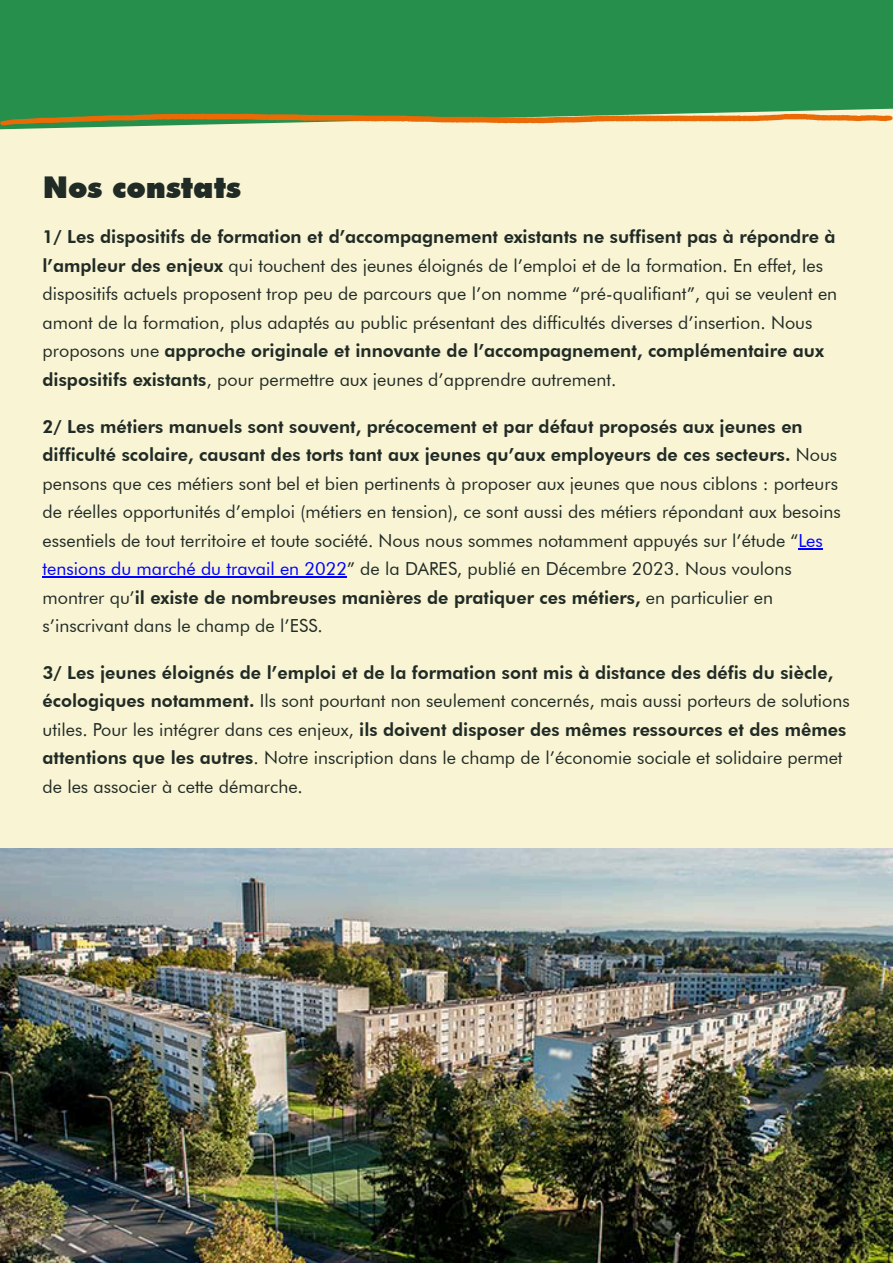
<style>
.page{position:relative;width:893px;height:1263px;background:#f9f4d4}
.page>*{position:absolute;margin:0;border:0;box-sizing:border-box;transform-origin:0 0}
.t1{font:900 30px "Futura BT";color:#212b25}
.t2{font:18px "Futura BT";color:#212b25}
.t3{font:800 18px "Futura BT";color:#212b25}
.s1{font-weight:800}
.s2{font-weight:400}
.s3{color:#00f}
</style>
<div class="page">
<svg style="left:798px;top:548px;width:25px;height:1px"></svg>
<hr style="left:43px;top:577px;width:304px;height:1px;background:#00f">
<div style="left:0;top:0;width:893px;height:129px;background:#268f4b"></div>
<svg style="left:0;top:113px;width:893px;height:13px"></svg>
<img style="left:0;top:848px;width:893px;height:415px">
<p class="t1" style="left:43px;top:175px;width:200px">Nos constats</p>
<p class="t3" style="left:43px;top:230px;width:794px">1/ Les dispositifs de formation et d’accompagnement existants ne suffisent pas à répondre à</p>
<p class="t2" style="left:43px;top:258px;width:782px"><span class="s1">l’ampleur des enjeux</span> qui touchent des jeunes éloignés de l’emploi et de la formation. En effet, les</p>
<p class="t2" style="left:43px;top:287px;width:796px">dispositifs actuels proposent trop peu de parcours que l’on nomme “pré-qualifiant”, qui se veulent en</p>
<p class="t2" style="left:43px;top:315px;width:771px">amont de la formation, plus adaptés au public présentant des difficultés diverses d’insertion. Nous</p>
<p class="t3" style="left:43px;top:344px;width:783px"><span class="s2">proposons une</span> approche originale et innovante de l’accompagnement, complémentaire aux</p>
<p class="t2" style="left:43px;top:372px;width:575px"><span class="s1">dispositifs existants</span>, pour permettre aux jeunes d’apprendre autrement.</p>
<p class="t3" style="left:43px;top:419px;width:762px">2/ Les métiers manuels sont souvent, précocement et par défaut proposés aux jeunes en</p>
<p class="t3" style="left:43px;top:447px;width:796px">difficulté scolaire, causant des torts tant aux jeunes qu’aux employeurs de ces secteurs. <span class="s2">Nous</span></p>
<p class="t2" style="left:43px;top:476px;width:797px">pensons que ces métiers sont bel et bien pertinents à proposer aux jeunes que nous ciblons : porteurs</p>
<p class="t2" style="left:43px;top:504px;width:800px">de réelles opportunités d’emploi (métiers en tension), ce sont aussi des métiers répondant aux besoins</p>
<p class="t2" style="left:43px;top:533px;width:782px">essentiels de tout territoire et toute société. Nous nous sommes notamment appuyés sur l’étude “<span class="s3">Les</span></p>
<p class="t2" style="left:43px;top:561px;width:751px"><span class="s3">tensions du marché du travail en 2022</span>” de la DARES, publié en Décembre 2023. Nous voulons</p>
<p class="t3" style="left:43px;top:590px;width:732px"><span class="s2">montrer qu’</span>il existe de nombreuses manières de pratiquer ces métiers, <span class="s2">en particulier en</span></p>
<p class="t2" style="left:43px;top:618px;width:282px">s’inscrivant dans le champ de l’ESS.</p>
<p class="t3" style="left:43px;top:665px;width:792px">3/ Les jeunes éloignés de l’emploi et de la formation sont mis à distance des défis du siècle,</p>
<p class="t2" style="left:43px;top:693px;width:809px"><span class="s1">écologiques notamment.</span> Ils sont pourtant non seulement concernés, mais aussi porteurs de solutions</p>
<p class="t3" style="left:43px;top:722px;width:805px"><span class="s2">utiles. Pour les intégrer dans ces enjeux,</span> ils doivent disposer des mêmes ressources et des mêmes</p>
<p class="t2" style="left:43px;top:750px;width:802px"><span class="s1">attentions que les autres</span>. Notre inscription dans le champ de l’économie sociale et solidaire permet</p>
<p class="t2" style="left:43px;top:779px;width:262px">de les associer à cette démarche.</p>
</div>
